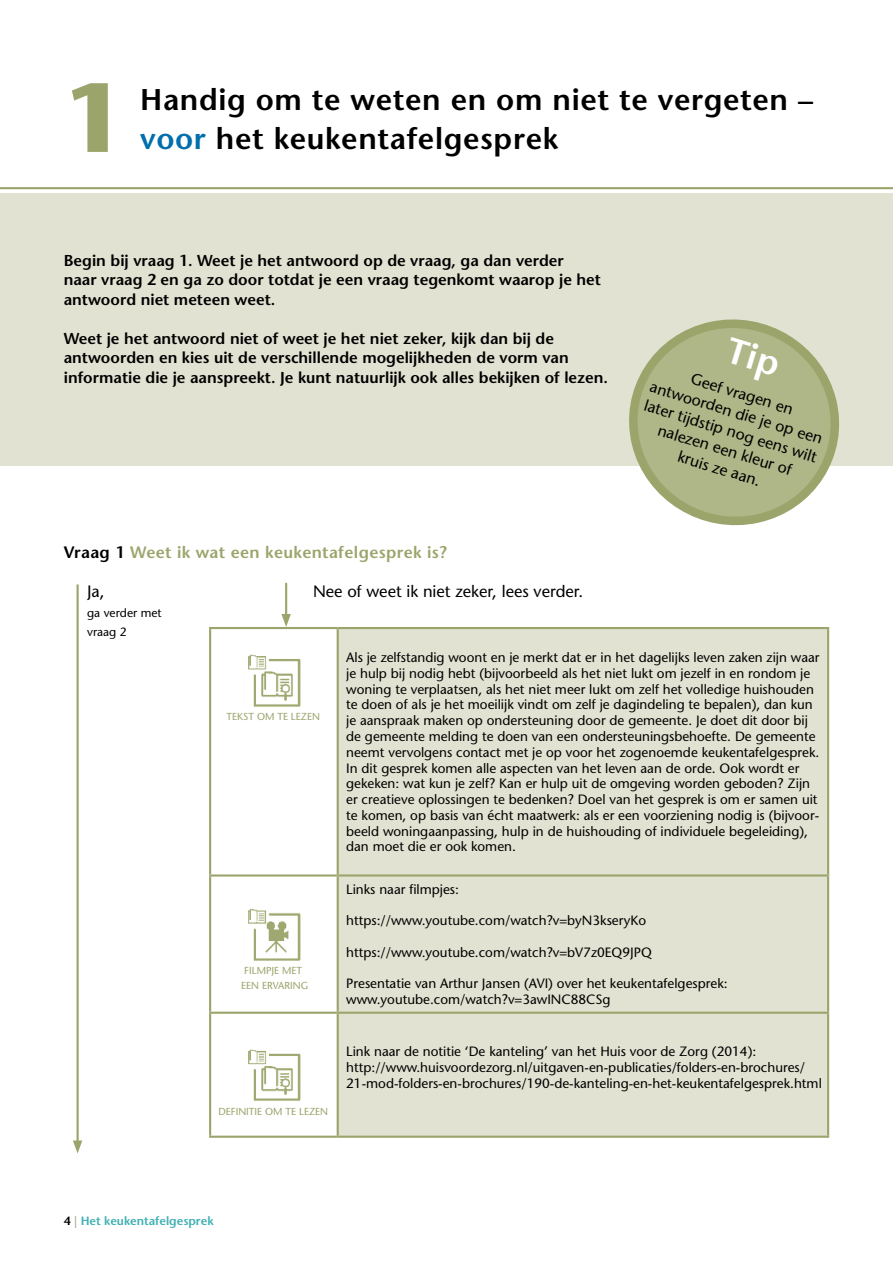
<style>
.page{position:relative;width:893px;height:1263px;background:#fff}
.page>*{position:absolute;margin:0;border:0;box-sizing:border-box;transform-origin:0 0}
.t1{font:700 96.45px "Stone Sans Std";color:#9ba56b}
.t2{font:600 30px/39px "Stone Sans Std";letter-spacing:.02em;color:#000}
.t3{font:600 16.5px "Stone Sans Std";letter-spacing:.02em;color:#9ba56b}
.t4{font:500 16.5px "Stone Sans Std";color:#000}
.t5{font:600 15.75px/19.5px "Stone Sans Std";color:#000}
.t6{font:500 15.75px/19.5px "Stone Sans Std";color:#000;text-align:center}
.t7{font:500 13.5px/15.8px "Stone Sans Std";color:#000}
.t8{font:600 12px "Stone Sans Std";color:#3fb1b3}
.t9{font:500 12px/19.5px "Stone Sans Std";color:#000}
.t10{font:500 10.2px/14.5px "Stone Sans Std";color:#9ba56b}
.s1{color:#006fac}
.s2{color:#000}
.s3{color:#aaa494}
</style>
<div class="page">
<div style="left:0;top:193px;width:893px;height:273px;background:#e2e2d2"></div>
<svg style="left:629px;top:319px;width:211px;height:207px"></svg>
<hr style="left:77px;top:584px;width:2px;height:560px;background:#9ba56b">
<svg style="left:73px;top:1140px;width:9px;height:13px"></svg>
<hr style="left:285px;top:583px;width:2px;height:35px;background:#9ba56b">
<svg style="left:281px;top:614px;width:10px;height:13px"></svg>
<svg style="left:211px;top:629px;width:126px;height:507px"></svg>
<div style="left:339px;top:629px;width:488px;height:507px;background:#e2e2d2"></div>
<hr style="left:209px;top:627px;width:129px;height:2px;background:#9ba56b">
<hr style="left:209px;top:629px;width:2px;height:245px;background:#9ba56b">
<hr style="left:338px;top:627px;width:491px;height:2px;background:#9ba56b">
<hr style="left:337px;top:629px;width:2px;height:245px;background:#9ba56b">
<hr style="left:827px;top:629px;width:2px;height:245px;background:#9ba56b">
<hr style="left:209px;top:874px;width:129px;height:2px;background:#9ba56b">
<hr style="left:209px;top:876px;width:2px;height:136px;background:#9ba56b">
<hr style="left:338px;top:874px;width:491px;height:2px;background:#9ba56b">
<hr style="left:337px;top:876px;width:2px;height:136px;background:#9ba56b">
<hr style="left:827px;top:876px;width:2px;height:136px;background:#9ba56b">
<hr style="left:209px;top:1012px;width:129px;height:2px;background:#9ba56b">
<hr style="left:209px;top:1014px;width:2px;height:122px;background:#9ba56b">
<hr style="left:338px;top:1012px;width:491px;height:2px;background:#9ba56b">
<hr style="left:337px;top:1014px;width:2px;height:122px;background:#9ba56b">
<hr style="left:827px;top:1014px;width:2px;height:122px;background:#9ba56b">
<hr style="left:209px;top:1136px;width:129px;height:2px;background:#9ba56b">
<hr style="left:338px;top:1136px;width:491px;height:2px;background:#9ba56b">
<img style="left:243px;top:906px;width:62px;height:58px">
<img style="left:243px;top:1043px;width:62px;height:62px">
<hr style="left:0;top:187px;width:893px;height:2px;background:#9ba56b">
<img style="left:243px;top:649px;width:62px;height:61px">
<div style="left:724px;top:337px;width:56px;height:48px;background:#afb687"></div>
<h1 class="t1" style="left:64px;top:61px;width:62px">1</h1>
<h2 class="t2" style="left:140px;top:80px;width:674px">Handig om te weten en om niet te vergeten – <span class="s1">voor</span> het keukentafelgesprek</h2>
<p class="t5" style="left:64px;top:250px;width:539px">Begin bij vraag 1. Weet je het antwoord op de vraag, ga dan verder<br>naar vraag 2 en ga zo door totdat je een vraag tegenkomt waarop je het antwoord niet meteen weet.</p>
<p class="t5" style="left:64px;top:328px;width:546px">Weet je het antwoord niet of weet je het niet zeker, kijk dan bij de antwoorden en kies uit de verschillende mogelijkheden de vorm van informatie die je aanspreekt. Je kunt natuurlijk ook alles bekijken of lezen.</p>
<p class="t3" style="left:64px;top:542px;width:385px"><span class="s2">Vraag 1</span> Weet ik wat een keukentafelgesprek is?</p>
<p class="t4" style="left:87px;top:581px;width:19px">Ja,</p>
<p class="t9" style="left:87px;top:603px;width:76px">ga verder met vraag 2</p>
<p class="t4" style="left:313px;top:581px;width:272px">Nee of weet ik niet zeker, lees verder.</p>
<p class="t6" style="left:659px;top:358px;width:181px;rotate:17deg">Geef vragen en antwoorden die je op een later tijdstip nog eens wilt nalezen een kleur of<br>kruis ze aan.</p>
<p class="t10" style="left:227px;top:710px;width:95px">TEKST OM TE LEZEN</p>
<p class="t10" style="left:241px;top:963px;width:68px">FILMPJE MET<br>EEN ERVARING</p>
<p class="t10" style="left:218px;top:1104px;width:111px">DEFINITIE OM TE LEZEN</p>
<p class="t7" style="left:346px;top:650px;width:475px">Als je zelfstandig woont en je merkt dat er in het dagelijks leven zaken zijn waar je hulp bij nodig hebt (bijvoorbeeld als het niet lukt om jezelf in en rondom je woning te verplaatsen, als het niet meer lukt om zelf het volledige huishouden te doen of als je het moeilijk vindt om zelf je dagindeling te bepalen), dan kun je aanspraak maken op ondersteuning door de gemeente. Je doet dit door bij de gemeente melding te doen van een ondersteuningsbehoefte. De gemeente neemt vervolgens contact met je op voor het zogenoemde keukentafelgesprek.<br>In dit gesprek komen alle aspecten van het leven aan de orde. Ook wordt er gekeken: wat kun je zelf? Kan er hulp uit de omgeving worden geboden? Zijn er creatieve oplossingen te bedenken? Doel van het gesprek is om er samen uit te komen, op basis van écht maatwerk: als er een voorziening nodig is (bijvoor&shy;beeld woningaanpassing, hulp in de huishouding of individuele begeleiding), dan moet die er ook komen.</p>
<p class="t7" style="left:346px;top:881px;width:114px">Links naar filmpjes:</p>
<p class="t7" style="left:346px;top:913px;width:301px">https://www.youtube.com/watch?v=byN3kseryKo</p>
<p class="t7" style="left:346px;top:944px;width:307px">https://www.youtube.com/watch?v=bV7z0EQ9JPQ</p>
<p class="t7" style="left:346px;top:976px;width:383px">Presentatie van Arthur Jansen (AVI) over het keukentafelgesprek: www.youtube.com/watch?v=3awINC88CSg</p>
<p class="t7" style="left:346px;top:1043px;width:477px">Link naar de notitie ‘De kanteling’ van het Huis voor de Zorg (2014): http://www.huisvoordezorg.nl/uitgaven-en-publicaties/folders-en-brochures/<br>21-mod-folders-en-brochures/190-de-kanteling-en-het-keukentafelgesprek.html</p>
<p class="t8" style="left:64px;top:1213px;width:151px"><span class="s2">4</span> <span class="s3">|</span> Het keukentafelgesprek</p>
</div>
